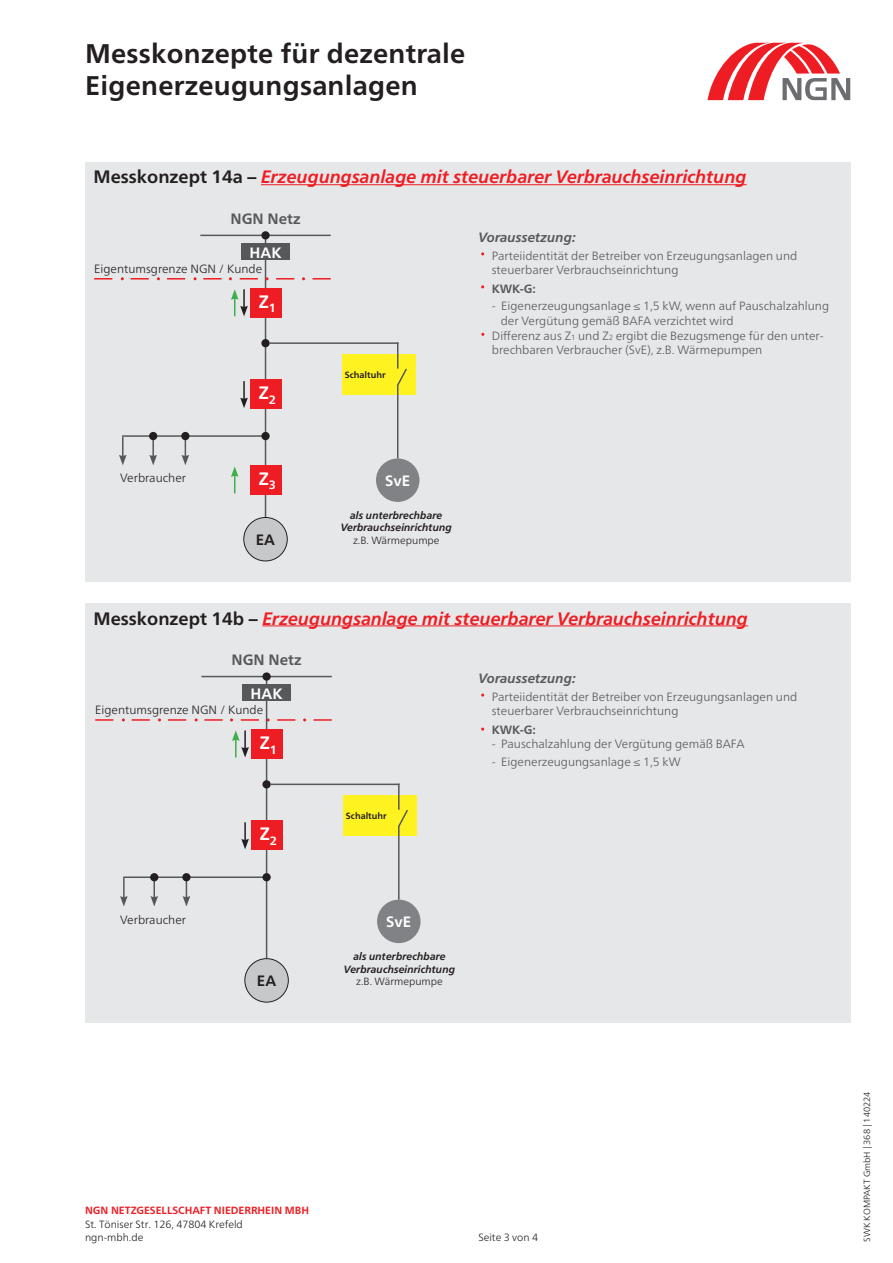
<style>
.page{position:relative;width:893px;height:1263px;background:#fff}
.page>*{position:absolute;margin:0;border:0;box-sizing:border-box;transform-origin:0 0}
.t1{font:700 27px/31.5px "Frutiger Neue LT Pro";letter-spacing:.01em;color:#231f20}
.t2{font:italic 700 18px "Frutiger Neue LT Pro";color:#ee1d23}
.t3{font:700 18px "Frutiger Neue LT Pro";color:#fff}
.t4{font:700 15px "Frutiger Neue LT Pro";color:#57585a}
.t5{font:700 15px "Frutiger Neue LT Pro";color:#fff}
.t6{font:700 15px "Frutiger Neue LT Pro";color:#231f20}
.t7{font:italic 700 13.5px "Frutiger Neue LT Pro";color:#57585a}
.t8{font:300 12px/14.4px "Frutiger Neue LT Pro";color:#57585a}
.t9{font:300 12px "Frutiger Neue LT Pro";color:#231f20}
.t10{font:700 12px "Frutiger Neue LT Pro";color:#57585a}
.t11{font:300 10.5px/13.5px "Frutiger Neue LT Pro";color:#231f20}
.t12{font:italic 700 10.5px/12.6px "Frutiger Neue LT Pro";color:#231f20;text-align:center}
.t13{font:700 10.5px "Frutiger Neue LT Pro";color:#ee1d23}
.t14{font:300 9px "Frutiger Neue LT Pro";color:#231f20}
.t15{font:700 9px "Frutiger Neue LT Pro";color:#231f20}
.s1{font-style:normal;color:#231f20}
.s2{font-size:7.5px}
</style>
<div class="page">
<div style="left:85px;top:603px;width:765px;height:420px;background:#e6e7e9"></div>
<hr style="left:262px;top:625px;width:486px;height:1px;background:#ee1d23">
<hr style="left:201px;top:676px;width:131px;height:1px;background:#57585a">
<hr style="left:123px;top:876px;width:144px;height:2px;background:#57585a">
<hr style="left:266px;top:677px;width:1px;height:281px;background:#57585a">
<svg style="left:183px;top:880px;width:7px;height:26px"></svg>
<hr style="left:153px;top:878px;width:2px;height:20px;background:#57585a">
<svg style="left:150px;top:896px;width:8px;height:10px"></svg>
<hr style="left:123px;top:878px;width:2px;height:20px;background:#57585a">
<svg style="left:120px;top:896px;width:8px;height:10px"></svg>
<div style="left:262px;top:672px;width:9px;height:9px;background:#231f20;border-radius:50%"></div>
<div style="left:262px;top:873px;width:9px;height:8px;background:#231f20;border-radius:50%"></div>
<div style="left:262px;top:780px;width:9px;height:8px;background:#231f20;border-radius:50%"></div>
<div style="left:343px;top:795px;width:74px;height:41px;background:#fff221"></div>
<div style="left:182px;top:873px;width:9px;height:8px;background:#231f20;border-radius:50%"></div>
<div style="left:150px;top:873px;width:8px;height:8px;background:#231f20;border-radius:50%"></div>
<div style="left:245px;top:959px;width:43px;height:43px;background:#c7c8ca;border-radius:50%"></div>
<div style="left:244px;top:958px;width:45px;height:44px;border:1px solid #231f20;border-radius:50%"></div>
<div style="left:377px;top:900px;width:44px;height:43px;background:#808285;border-radius:50%"></div>
<div style="left:242px;top:685px;width:49px;height:16px;background:#57585a"></div>
<div style="left:251px;top:729px;width:32px;height:30px;background:#ee1d23"></div>
<div style="left:251px;top:821px;width:32px;height:29px;background:#ee1d23"></div>
<svg style="left:241px;top:822px;width:8px;height:27px"></svg>
<svg style="left:232px;top:730px;width:17px;height:27px"></svg>
<svg style="left:95px;top:718px;width:237px;height:3px"></svg>
<hr style="left:271px;top:784px;width:129px;height:1px;background:#57585a">
<hr style="left:398px;top:784px;width:2px;height:26px;background:#57585a">
<hr style="left:398px;top:826px;width:2px;height:74px;background:#57585a">
<svg style="left:398px;top:808px;width:10px;height:20px"></svg>
<div style="left:85px;top:162px;width:765px;height:419px;background:#e6e7e9"></div>
<hr style="left:261px;top:184px;width:486px;height:1px;background:#ee1d23">
<hr style="left:200px;top:235px;width:131px;height:1px;background:#57585a">
<hr style="left:122px;top:435px;width:144px;height:2px;background:#57585a">
<hr style="left:265px;top:235px;width:1px;height:282px;background:#57585a">
<svg style="left:182px;top:438px;width:7px;height:27px"></svg>
<hr style="left:152px;top:437px;width:2px;height:20px;background:#57585a">
<svg style="left:149px;top:455px;width:8px;height:10px"></svg>
<hr style="left:122px;top:437px;width:2px;height:20px;background:#57585a">
<svg style="left:119px;top:455px;width:8px;height:10px"></svg>
<div style="left:261px;top:231px;width:9px;height:8px;background:#231f20;border-radius:50%"></div>
<div style="left:261px;top:432px;width:9px;height:8px;background:#231f20;border-radius:50%"></div>
<div style="left:261px;top:339px;width:9px;height:8px;background:#231f20;border-radius:50%"></div>
<div style="left:342px;top:354px;width:74px;height:41px;background:#fff221"></div>
<div style="left:181px;top:432px;width:8px;height:8px;background:#231f20;border-radius:50%"></div>
<div style="left:149px;top:432px;width:8px;height:8px;background:#231f20;border-radius:50%"></div>
<div style="left:244px;top:517px;width:43px;height:44px;background:#c7c8ca;border-radius:50%"></div>
<div style="left:243px;top:517px;width:45px;height:44px;border:1px solid #231f20;border-radius:50%"></div>
<div style="left:376px;top:458px;width:43px;height:44px;background:#808285;border-radius:50%"></div>
<div style="left:241px;top:244px;width:49px;height:16px;background:#57585a"></div>
<div style="left:250px;top:288px;width:31px;height:29px;background:#ee1d23"></div>
<div style="left:250px;top:379px;width:31px;height:30px;background:#ee1d23"></div>
<div style="left:250px;top:465px;width:31px;height:29px;background:#ee1d23"></div>
<svg style="left:240px;top:381px;width:8px;height:27px"></svg>
<svg style="left:231px;top:289px;width:17px;height:27px"></svg>
<svg style="left:231px;top:466px;width:8px;height:27px"></svg>
<svg style="left:94px;top:277px;width:237px;height:3px"></svg>
<hr style="left:270px;top:342px;width:128px;height:2px;background:#57585a">
<hr style="left:397px;top:385px;width:1px;height:73px;background:#57585a">
<svg style="left:396px;top:342px;width:11px;height:45px"></svg>
<svg style="left:707px;top:43px;width:143px;height:57px"></svg>
<h1 class="t1" style="left:85px;top:38px;width:382px">Messkonzepte für dezentrale<br>Eigenerzeugungsanlagen</h1>
<h2 class="t2" style="left:94px;top:166px;width:655px"><span class="s1">Messkonzept 14a –</span> Erzeugungsanlage mit steuerbarer Verbrauchseinrichtung</h2>
<p class="t4" style="left:230px;top:210px;width:72px">NGN Netz</p>
<p class="t7" style="left:479px;top:229px;width:99px">Voraussetzung:</p>
<p class="t8" style="left:492px;top:248px;width:307px">Parteiidentität der Betreiber von Erzeugungsanlagen und</p>
<p class="t9" style="left:94px;top:262px;width:170px">Eigentumsgrenze NGN / Kunde</p>
<p class="t8" style="left:492px;top:263px;width:188px">steuerbarer Verbrauchseinrichtung</p>
<p class="t5" style="left:250px;top:243px;width:33px">HAK</p>
<p class="t9" style="left:120px;top:471px;width:67px">Verbraucher</p>
<h2 class="t3" style="left:259px;top:291px;width:19px">Z<sub>1</sub></h2>
<h2 class="t3" style="left:259px;top:382px;width:19px">Z<sub>2</sub></h2>
<h2 class="t3" style="left:259px;top:468px;width:19px">Z<sub>3</sub></h2>
<p class="t6" style="left:256px;top:531px;width:21px">EA</p>
<p class="t15" style="left:345px;top:369px;width:42px">Schaltuhr</p>
<p class="t5" style="left:385px;top:472px;width:27px">SvE</p>
<p class="t12" style="left:341px;top:509px;width:113px">als unterbrechbare<br>Verbrauchseinrichtung</p>
<p class="t11" style="left:353px;top:533px;width:88px">z.B. Wärmepumpe</p>
<p class="t10" style="left:492px;top:281px;width:46px">KWK-G:</p>
<p class="t8" style="left:501px;top:299px;width:330px;text-indent:-9px">- Eigenerzeugungsanlage ≤ 1,5 kW, wenn auf Pauschalzahlung der Vergütung gemäß BAFA verzichtet wird</p>
<p class="t8" style="left:492px;top:329px;width:333px">Differenz aus Z<span class="s2">1</span> und Z<span class="s2">2</span> ergibt die Bezugsmenge für den unter&shy;brechbaren Verbraucher (SvE), z.B. Wärmepumpen</p>
<h2 class="t2" style="left:94px;top:608px;width:656px"><span class="s1">Messkonzept 14b –</span> Erzeugungsanlage mit steuerbarer Verbrauchseinrichtung</h2>
<p class="t4" style="left:231px;top:651px;width:72px">NGN Netz</p>
<p class="t7" style="left:479px;top:670px;width:99px">Voraussetzung:</p>
<p class="t8" style="left:492px;top:689px;width:307px">Parteiidentität der Betreiber von Erzeugungsanlagen und</p>
<p class="t9" style="left:95px;top:703px;width:170px">Eigentumsgrenze NGN / Kunde</p>
<p class="t8" style="left:492px;top:704px;width:188px">steuerbarer Verbrauchseinrichtung</p>
<p class="t5" style="left:251px;top:685px;width:33px">HAK</p>
<p class="t9" style="left:120px;top:912px;width:67px">Verbraucher</p>
<h2 class="t3" style="left:260px;top:732px;width:19px">Z<sub>1</sub></h2>
<h2 class="t3" style="left:260px;top:823px;width:19px">Z<sub>2</sub></h2>
<p class="t6" style="left:257px;top:972px;width:21px">EA</p>
<p class="t15" style="left:346px;top:810px;width:42px">Schaltuhr</p>
<p class="t10" style="left:492px;top:723px;width:46px">KWK-G:</p>
<p class="t8" style="left:492px;top:737px;width:254px">- Pauschalzahlung der Vergütung gemäß BAFA</p>
<p class="t8" style="left:492px;top:754px;width:190px">- Eigenerzeugungsanlage ≤ 1,5 kW</p>
<p class="t5" style="left:386px;top:913px;width:27px">SvE</p>
<p class="t12" style="left:344px;top:950px;width:113px">als unterbrechbare<br>Verbrauchseinrichtung</p>
<p class="t11" style="left:356px;top:975px;width:88px">z.B. Wärmepumpe</p>
<p class="t13" style="left:85px;top:1204px;width:226px">NGN NETZGESELLSCHAFT NIEDERRHEIN MBH</p>
<p class="t11" style="left:85px;top:1217px;width:159px">St. Töniser Str. 126, 47804 Krefeld ngn-mbh.de</p>
<p class="t11" style="left:478px;top:1230px;width:61px">Seite 3 von 4</p>
<p class="t14" style="left:862px;top:1242px;width:152px;rotate:-90deg">SWK KOMPAKT GmbH | 368 | 140224</p>
</div>
